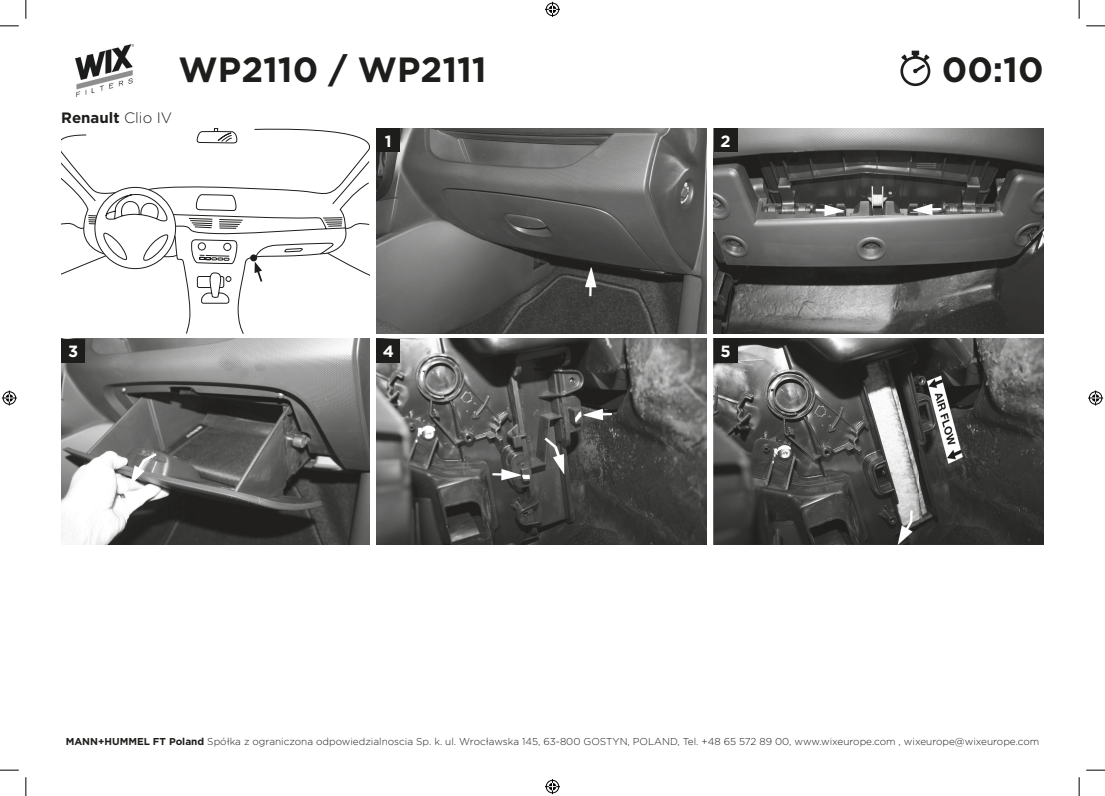
<style>
.page{position:relative;width:1105px;height:796px;background:#fff}
.page>*{position:absolute;margin:0;border:0;box-sizing:border-box;transform-origin:0 0}
.t1{font:700 35px "Gotham";color:#1d1d1b}
.t2{font:700 16.25px "Gotham";color:#fff}
.t3{font:700 15px "Gotham";color:#1d1d1b}
.t4{font:300 10px "Gotham";color:#1d1d1b}
.s1{font-weight:300}
.s2{font-weight:700}
</style>
<div class="page">
<svg style="left:900px;top:51px;width:30px;height:35px"></svg>
<img style="left:75px;top:45px;width:59px;height:52px">
<img style="left:376px;top:128px;width:330px;height:206px">
<div style="left:376px;top:128px;width:24px;height:24px;background:#1d1d1b"></div>
<img style="left:713px;top:128px;width:330px;height:206px">
<div style="left:713px;top:128px;width:24px;height:24px;background:#1d1d1b"></div>
<img style="left:61px;top:338px;width:308px;height:206px">
<div style="left:61px;top:338px;width:24px;height:24px;background:#1d1d1b"></div>
<img style="left:376px;top:338px;width:330px;height:206px">
<div style="left:376px;top:338px;width:24px;height:24px;background:#1d1d1b"></div>
<img style="left:713px;top:338px;width:330px;height:206px">
<div style="left:713px;top:338px;width:24px;height:24px;background:#1d1d1b"></div>
<svg style="left:61px;top:128px;width:308px;height:176px"></svg>
<svg style="left:0;top:25px;width:19px;height:2px"></svg>
<svg style="left:1086px;top:25px;width:18px;height:2px"></svg>
<svg style="left:0;top:769px;width:19px;height:2px"></svg>
<svg style="left:1086px;top:769px;width:18px;height:2px"></svg>
<svg style="left:25px;top:0;width:2px;height:19px"></svg>
<svg style="left:25px;top:777px;width:2px;height:19px"></svg>
<svg style="left:1078px;top:0;width:1px;height:19px"></svg>
<svg style="left:1078px;top:777px;width:1px;height:19px"></svg>
<svg style="left:545px;top:2px;width:15px;height:15px"></svg>
<svg style="left:545px;top:779px;width:15px;height:15px"></svg>
<svg style="left:2px;top:390px;width:15px;height:15px"></svg>
<svg style="left:1088px;top:390px;width:14px;height:15px"></svg>
<h1 class="t1" style="left:178px;top:47px;width:309px">WP2110 / WP2111</h1>
<h3 class="t3" style="left:61px;top:107px;width:112px">Renault <span class="s1">Clio IV</span></h3>
<h2 class="t2" style="left:385px;top:130px;width:8px">1</h2>
<h2 class="t2" style="left:720px;top:130px;width:12px">2</h2>
<h2 class="t2" style="left:68px;top:340px;width:12px">3</h2>
<h2 class="t2" style="left:382px;top:340px;width:13px">4</h2>
<h2 class="t2" style="left:720px;top:340px;width:12px">5</h2>
<h1 class="t1" style="left:941px;top:47px;width:103px">00:10</h1>
<p class="t4" style="left:66px;top:735px;width:974px"><span class="s2">MANN+HUMMEL FT Poland</span> Spółka z ograniczona odpowiedzialnoscia Sp. k. ul. Wrocławska 145, 63-800 GOSTYN, POLAND, Tel. +48 65 572 89 00, www.wixeurope.com , wixeurope@wixeurope.com</p>
</div>
